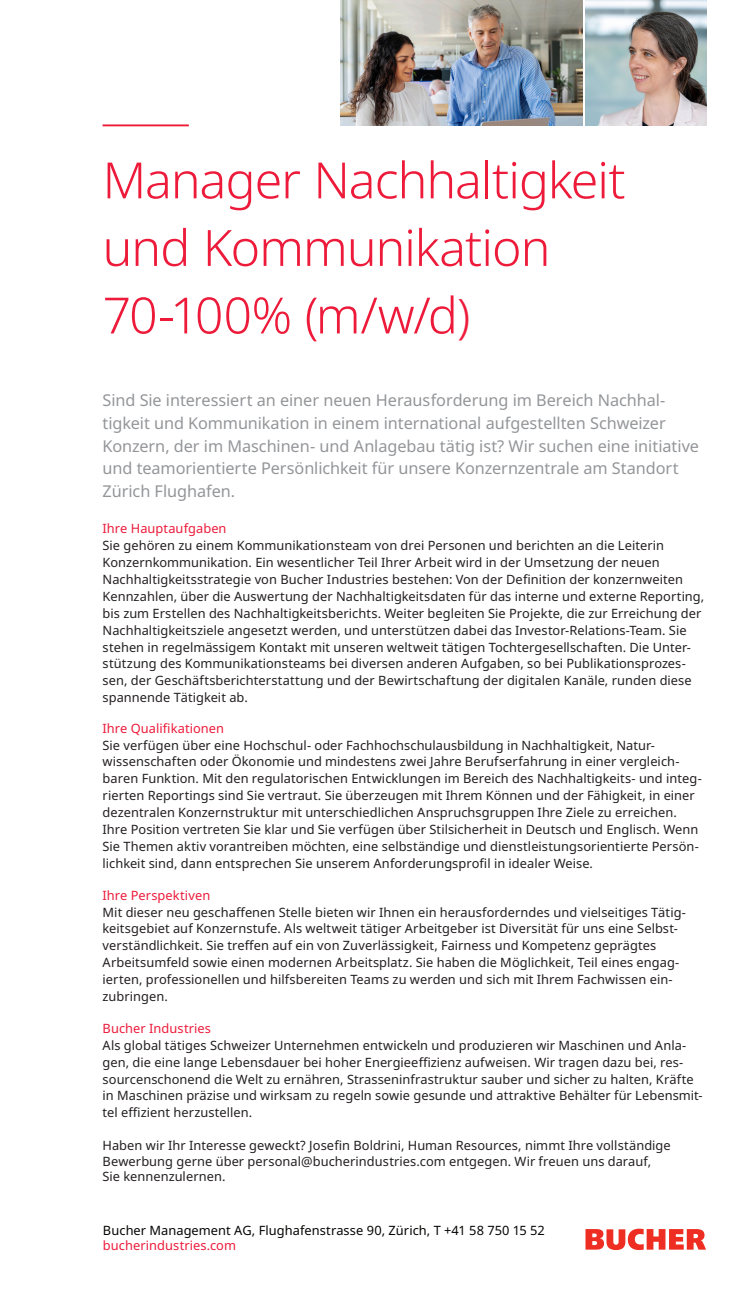
<style>
.page{position:relative;width:745px;height:1312px;background:#fff}
.page>*{position:absolute;margin:0;border:0;box-sizing:border-box;transform-origin:0 0}
.Inserat_Title_50_54p{font:300 50px/67.5px "Noto Sans";letter-spacing:-.02em;color:#ed1a3a}
.Inserat_Lead_14_5_18{font:16.25px/22.5px "Noto Sans";letter-spacing:-.005em;color:#939598}
.Inserat_Text_10_25_1{font:12.75px/16.9px "Noto Sans";letter-spacing:.005em;color:#231f20}
.Inserat_Lead_14_5_18-2{font:12.75px/16.9px "Noto Sans";letter-spacing:.005em;color:#231f20}
.Inserat_Text_10_25_1-2{font:12.75px "Noto Sans";letter-spacing:.005em;color:#ed1a3a}
.Inserat_Text_10_25_1-3{font:12.75px "Noto Sans";letter-spacing:.005em;color:#040503}
.s1{font-size:47.5px}
.s2{color:#ed1a3a}
</style>
<div class="page">
<img style="left:340px;top:0;width:241px;height:125px">
<img style="left:585px;top:0;width:121px;height:125px">
<hr style="left:102px;top:124px;width:87px;height:2px;background:#ed1a3a">
<svg style="left:585px;top:1228px;width:120px;height:21px"></svg>
<p class="Inserat_Title_50_54p" style="left:102px;top:148px;width:524px">Manager Nachhaltigkeit und Kommunikation<br>70-100% (m/w/d<span class="s1">)</span></p>
<p class="Inserat_Lead_14_5_18" style="left:102px;top:389px;width:597px">Sind Sie interessiert an einer neuen Herausforderung im Bereich Nachhal&shy;tigkeit und Kommunikation in einem international aufgestellten Schweizer Konzern, der im Maschinen- und Anlagebau tätig ist? Wir suchen eine initiative und teamorientierte Persönlichkeit für unsere Konzernzentrale am Standort Zürich Flughafen.</p>
<p class="Inserat_Lead_14_5_18-2" style="left:102px;top:520px;width:603px"><span class="s2">Ihre Hauptaufgaben<br></span>Sie gehören zu einem Kommunikationsteam von drei Personen und berichten an die Leiterin Konzernkommunikation. Ein wesentlicher Teil Ihrer Arbeit wird in der Umsetzung der neuen Nachhaltigkeitsstrategie von Bucher Industries bestehen: Von der Definition der konzernweiten Kennzahlen, über die Auswertung der Nachhaltigkeitsdaten für das interne und externe Reporting, bis zum Erstellen des Nachhaltigkeitsberichts. Weiter begleiten Sie Projekte, die zur Erreichung der Nachhaltigkeitsziele angesetzt werden, und unterstützen dabei das Investor-Relations-Team. Sie stehen in regelmässigem Kontakt mit unseren weltweit tätigen Tochtergesellschaften. Die Unter&shy;stützung des Kommunikationsteams bei diversen anderen Aufgaben, so bei Publikationsprozes&shy;sen, der Geschäftsberichterstattung und der Bewirtschaftung der digitalen Kanäle, runden diese spannende Tätigkeit ab.</p>
<p class="Inserat_Text_10_25_1-2" style="left:102px;top:719px;width:123px">Ihre Qualifikationen</p>
<p class="Inserat_Text_10_25_1" style="left:102px;top:736px;width:600px">Sie verfügen über eine Hochschul- oder Fachhochschulausbildung in Nachhaltigkeit, Natur&shy;wissenschaften oder Ökonomie und mindestens zwei Jahre Berufserfahrung in einer vergleich&shy;baren Funktion. Mit den regulatorischen Entwicklungen im Bereich des Nachhaltigkeits- und integ&shy;rierten Reportings sind Sie vertraut. Sie überzeugen mit Ihrem Können und der Fähigkeit, in einer dezentralen Konzernstruktur mit unterschiedlichen Anspruchsgruppen Ihre Ziele zu erreichen.<br>Ihre Position vertreten Sie klar und Sie verfügen über Stilsicherheit in Deutsch und Englisch. Wenn Sie Themen aktiv vorantreiben möchten, eine selbständige und dienstleistungsorientierte Persön&shy;lichkeit sind, dann entsprechen Sie unserem Anforderungsprofil in idealer Weise.</p>
<p class="Inserat_Text_10_25_1-2" style="left:102px;top:885px;width:109px">Ihre Perspektiven</p>
<p class="Inserat_Text_10_25_1" style="left:102px;top:903px;width:584px">Mit dieser neu geschaffenen Stelle bieten wir Ihnen ein herausforderndes und vielseitiges Tätig&shy;keitsgebiet auf Konzernstufe. Als weltweit tätiger Arbeitgeber ist Diversität für uns eine Selbst&shy;verständlichkeit. Sie treffen auf ein von Zuverlässigkeit, Fairness und Kompetenz geprägtes Arbeitsumfeld sowie einen modernen Arbeitsplatz. Sie haben die Möglichkeit, Teil eines engag&shy;ierten, professionellen und hilfsbereiten Teams zu werden und sich mit Ihrem Fachwissen ein&shy;zubringen.</p>
<p class="Inserat_Text_10_25_1-2" style="left:102px;top:1019px;width:110px">Bucher Industries</p>
<p class="Inserat_Text_10_25_1" style="left:102px;top:1036px;width:601px">Als global tätiges Schweizer Unternehmen entwickeln und produzieren wir Maschinen und Anla&shy;gen, die eine lange Lebensdauer bei hoher Energieeffizienz aufweisen. Wir tragen dazu bei, res&shy;sourcenschonend die Welt zu ernähren, Strasseninfrastruktur sauber und sicher zu halten, Kräfte in Maschinen präzise und wirksam zu regeln sowie gesunde und attraktive Behälter für Lebensmit&shy;tel effizient herzustellen.</p>
<p class="Inserat_Text_10_25_1" style="left:102px;top:1136px;width:569px">Haben wir Ihr Interesse geweckt? Josefin Boldrini, Human Resources, nimmt Ihre vollständige</p>
<p class="Inserat_Text_10_25_1" style="left:102px;top:1152px;width:549px">Bewerbung gerne über personal@bucherindustries.com entgegen. Wir freuen uns darauf,</p>
<p class="Inserat_Text_10_25_1" style="left:102px;top:1168px;width:124px">Sie kennenzulernen.</p>
<p class="Inserat_Text_10_25_1-3" style="left:103px;top:1221px;width:443px">Bucher Management AG, Flughafenstrasse 90, Zürich, T +41 58 750 15 52</p>
<p class="Inserat_Text_10_25_1-2" style="left:103px;top:1236px;width:134px">bucherindustries.com</p>
</div>
